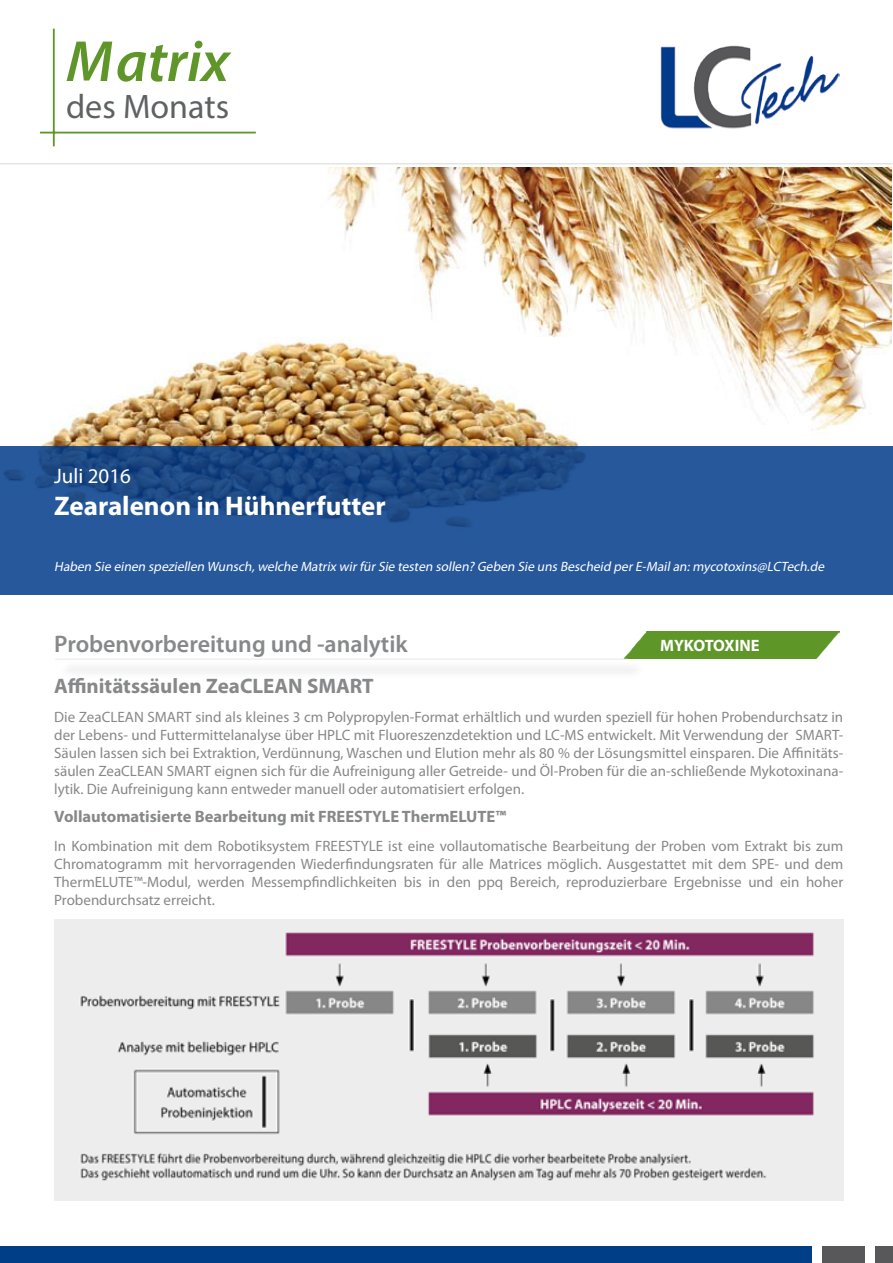
<style>
.page{position:relative;width:893px;height:1263px;background:#fff}
.page>*{position:absolute;margin:0;border:0;box-sizing:border-box;transform-origin:0 0}
.t1{font:italic 600 58.5px "Myriad Pro";color:#5f9629}
.t2{font:34.05px "Myriad Pro";color:#5f6263}
.t3{font:700 27px "Myriad Pro";color:#fff}
.t4{font:600 24px "Myriad Pro";color:#87888a}
.t5{font:700 21px "Myriad Pro";color:#87888a}
.t6{font:21px "Myriad Pro";color:#fff}
.t7{font:700 16.5px "Myriad Pro";color:#87888a}
.t8{font:700 16.5px "Myriad Pro";letter-spacing:-.02em;color:#fff}
.t9{font:15px/18px "Myriad Pro";color:#87888a;text-align:justify}
.t10{font:italic 13.5px "Myriad Pro";color:#fff}
</style>
<div class="page">
<img style="left:328px;top:167px;width:564px;height:263px">
<img style="left:39px;top:337px;width:559px;height:109px">
<img style="left:624px;top:632px;width:215px;height:27px">
<div style="left:58px;top:661px;width:591px;height:20px;background:#f9f9f9"></div>
<hr style="left:55px;top:659px;width:572px;height:1px;background:#e3e4e5">
<svg style="left:0;top:446px;width:893px;height:149px;background:#235395"></svg>
<hr style="left:0;top:163px;width:893px;height:1px;background:#e3e4e5">
<div style="left:822px;top:1246px;width:42px;height:17px;background:#58585a"></div>
<div style="left:875px;top:1246px;width:18px;height:17px;background:#58585a"></div>
<div style="left:0;top:1246px;width:811px;height:17px;background:#003e88"></div>
<img style="left:660px;top:45px;width:180px;height:84px">
<hr style="left:40px;top:132px;width:216px;height:1px;background:#5f9629">
<hr style="left:53px;top:29px;width:2px;height:117px;background:#5f9629">
<img style="left:54px;top:920px;width:789px;height:280px">
<h1 class="t1" style="left:66px;top:24px;width:165px">Matrix</h1>
<h2 class="t2" style="left:66px;top:85px;width:165px">des Monats</h2>
<h3 class="t6" style="left:54px;top:463px;width:78px">Juli 2016</h3>
<h3 class="t3" style="left:54px;top:489px;width:333px">Zearalenon in Hühnerfutter</h3>
<p class="t10" style="left:54px;top:559px;width:774px">Haben Sie einen speziellen Wunsch,welche Matrix wirfürSie testen sollen? Geben Sie uns Bescheid perE-Mailan:mycotoxins@LCTech.de</p>
<h3 class="t4" style="left:54px;top:629px;width:355px">Probenvorbereitung und -analytik</h3>
<p class="t8" style="left:660px;top:634px;width:101px">MYKOTOXINE</p>
<h3 class="t5" style="left:54px;top:672px;width:321px">Affinitätssäulen ZeaCLEAN SMART</h3>
<p class="t9" style="left:54px;top:708px;width:791px">Die ZeaCLEAN SMART sind als kleines 3 cm Polypropylen-Format erhältlich und wurden speziell für hohen Probendurchsatz in der Lebens- und Futtermittelanalyse über HPLC mit Fluoreszenzdetektion und LC-MS entwickelt. Mit Verwendung der SMART-Säulen lassen sich bei Extraktion, Verdünnung, Waschen und Elution mehr als 80 % der Lösungsmittel einsparen. Die Affinitäts&shy;säulen ZeaCLEAN SMART eignen sich für die Aufreinigung aller Getreide- und Öl-Proben für die an-schließende Mykotoxinana&shy;lytik. Die Aufreinigung kann entweder manuell oder automatisiert erfolgen.</p>
<p class="t7" style="left:54px;top:806px;width:453px">Vollautomatisierte Bearbeitung mit FREESTYLE ThermELUTE™</p>
<p class="t9" style="left:54px;top:837px;width:791px">In Kombination mit dem Robotiksystem FREESTYLE ist eine vollautomatische Bearbeitung der Proben vom Extrakt bis zum Chromatogramm mit hervorragenden Wiederfindungsraten für alle Matrices möglich. Ausgestattet mit dem SPE- und dem ThermELUTE™-Modul, werden Messempfindlichkeiten bis in den ppq Bereich, reproduzierbare Ergebnisse und ein hoher Probendurchsatz erreicht.</p>
</div>
